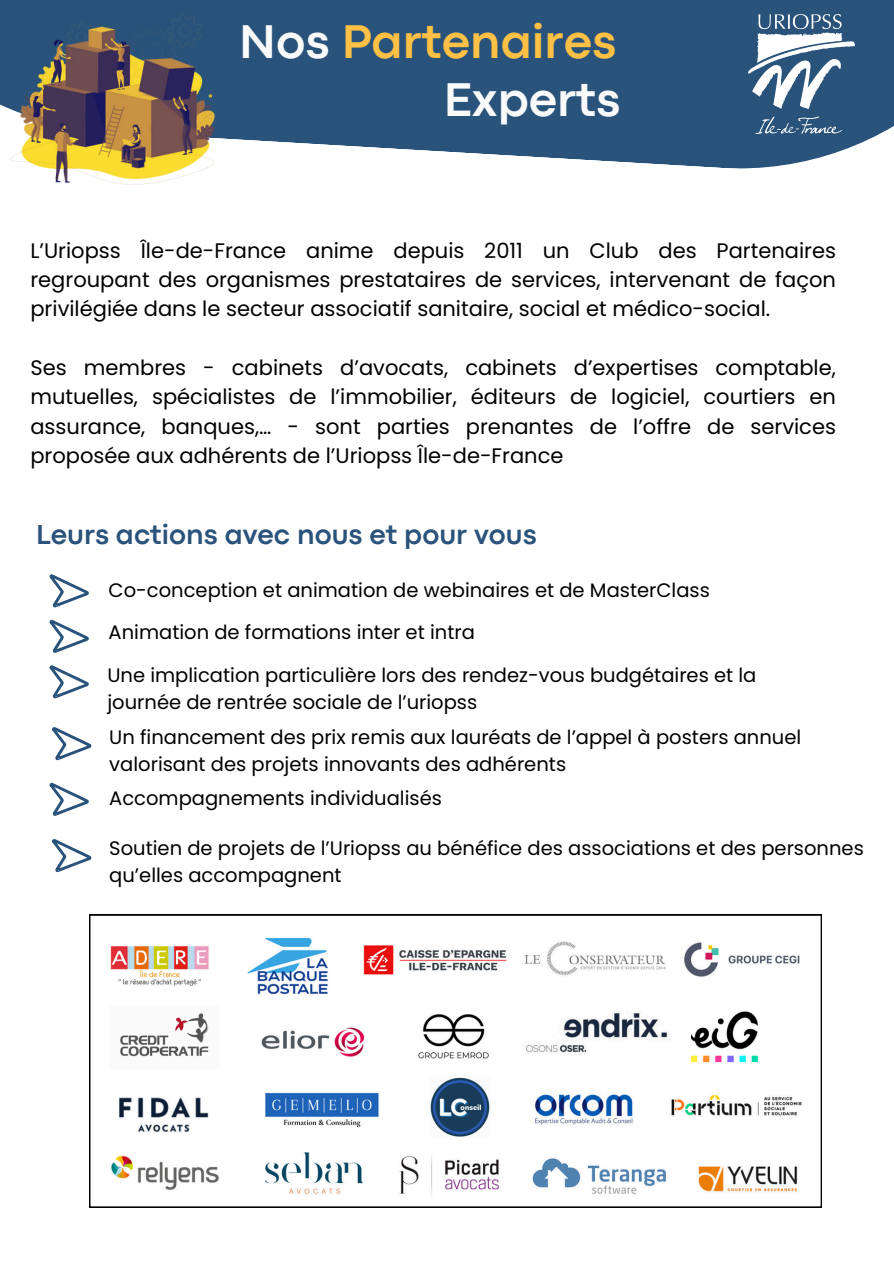
<style>
.page{position:relative;width:894px;height:1264px;background:#fff}
.page>*{position:absolute;margin:0;border:0;box-sizing:border-box;transform-origin:0 0}
.t1{font:700 49.35px/57.3px "Codec Pro";color:#fec045;text-align:right}
.t2{font:700 28.5px "Codec Pro";color:#2a537b}
.t3{font:21px/29.2px "Poppins";color:#000;text-align:justify}
.t4{font:19.5px/27px "Poppins";color:#000}
.s1{color:#fafafa}
</style>
<div class="page">
<svg style="left:0;top:0;width:893px;height:169px;background:#3f6488"></svg>
<img style="left:11px;top:14px;width:228px;height:171px">
<img style="left:748px;top:14px;width:105px;height:120px">
<svg style="left:49px;top:574px;width:40px;height:34px"></svg>
<svg style="left:49px;top:665px;width:40px;height:34px"></svg>
<svg style="left:49px;top:619px;width:40px;height:34px"></svg>
<svg style="left:49px;top:782px;width:40px;height:34px"></svg>
<svg style="left:52px;top:839px;width:40px;height:33px"></svg>
<svg style="left:52px;top:727px;width:40px;height:33px"></svg>
<svg style="left:89px;top:914px;width:732px;height:293px"></svg>
<h1 class="t1" style="left:239px;top:17px;width:382px"><span class="s1">Nos</span> Partenaires<br><span class="s1">Experts</span></h1>
<p class="t3" style="left:30px;top:236px;width:806px">L’Uriopss Île-de-France anime depuis 2011 un Club des Partenaires regroupant des organismes prestataires de services, intervenant de façon privilégiée dans le secteur associatif sanitaire, social et médico-social.</p>
<p class="t3" style="left:30px;top:353px;width:806px">Ses membres - cabinets d’avocats, cabinets d’expertises comptable, mutuelles, spécialistes de l’immobilier, éditeurs de logiciel, courtiers en assurance, banques,… - sont parties prenantes de l’offre de services proposée aux adhérents de l’Uriopss Île-de-France</p>
<p class="t2" style="left:36px;top:525px;width:502px">Leurs actions avec nous et pour vous</p>
<p class="t4" style="left:109px;top:576px;width:602px">Co-conception et animation de webinaires et de MasterClass</p>
<p class="t4" style="left:109px;top:619px;width:367px">Animation de formations inter et intra</p>
<h2 class="t4" style="left:107px;top:661px;width:650px">Une implication particulière lors des rendez-vous budgétaires et la journée de rentrée sociale de l’uriopss</h2>
<p class="t4" style="left:109px;top:723px;width:693px">Un financement des prix remis aux lauréats de l’appel à posters annuel valorisant des projets innovants des adhérents</p>
<p class="t4" style="left:109px;top:784px;width:334px">Accompagnements individualisés</p>
<p class="t4" style="left:109px;top:834px;width:755px">Soutien de projets de l’Uriopss au bénéfice des associations et des personnes qu’elles accompagnent</p>
</div>
